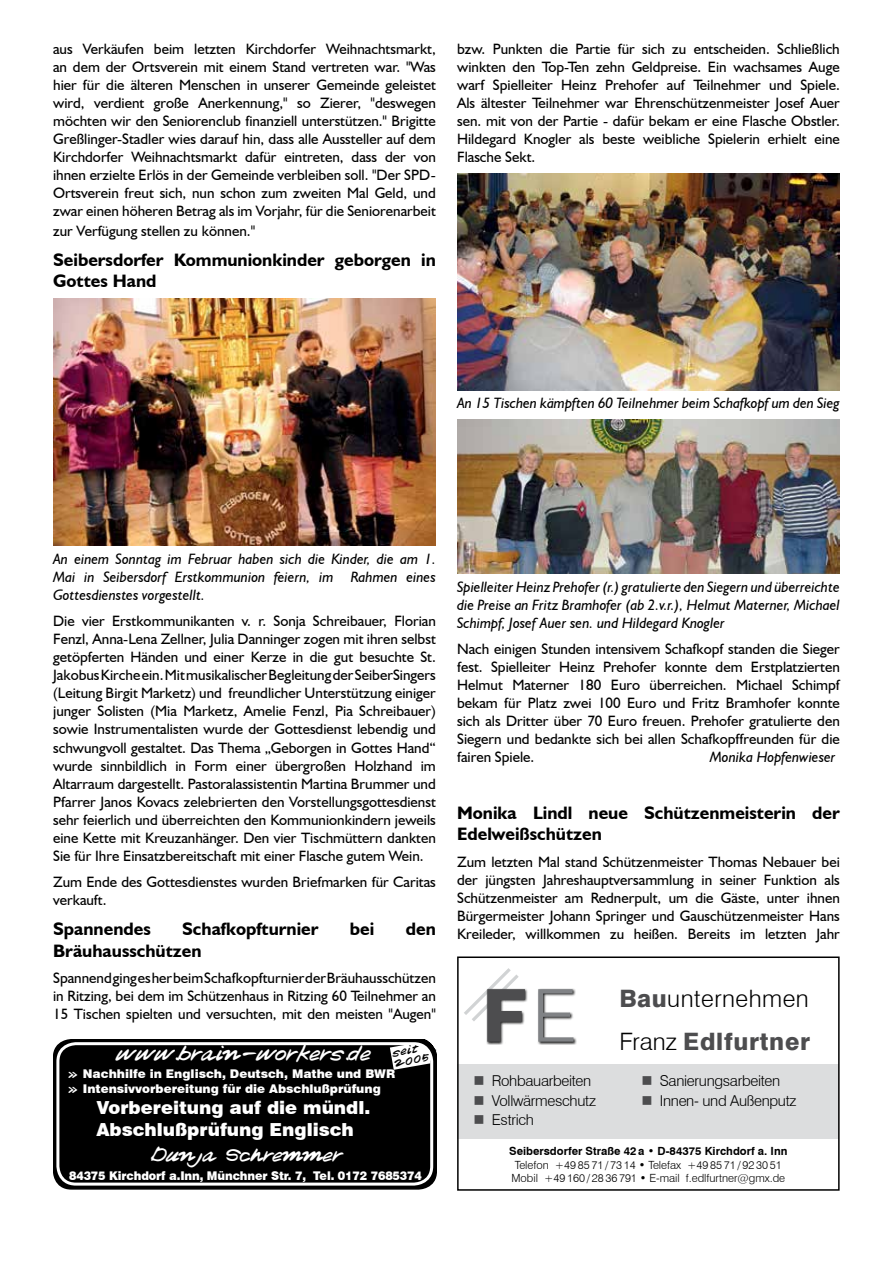
<style>
.page{position:relative;width:893px;height:1263px;background:#fff}
.page>*{position:absolute;margin:0;border:0;box-sizing:border-box;transform-origin:0 0}
.t1{font:800 73.05px "Swiss 721 BT";color:#4d4d4f}
.t2{font:300 24px/43px "Swiss 721 BT";letter-spacing:.02em;color:#000}
.t3{font:21px "Lesleys Hand";letter-spacing:-.07em;color:#fff}
.t4{font:19.5px "Lesleys Hand";letter-spacing:-.07em;color:#fff}
.t5{font:700 18px/21.6px "Humanist 521 BT";color:#000}
.t6{font:900 18px/21.6px "Swiss 721 BT";color:#fff}
.t7{font:15px/18px "Humanist 521 BT";color:#000;text-align:justify}
.t8{font:italic 15px/18px "Humanist 521 BT";color:#000;text-align:justify}
.t9{font:300 15px "Swiss 721 BT";letter-spacing:-.02em;color:#000}
.t10{font:12.15px/10.2px "Lesleys Hand";color:#000}
.t11{font:900 12px/14.4px "Swiss 721 BT";color:#fff}
.t12{font:900 12px "Swiss 721 BT";color:#fff;scale:.94 1}
.t13{font:300 11.25px/13.5px "Swiss 721 BT";color:#000;text-align:center}
.t14{font:700 11.25px "Swiss 721 BT";color:#000}
.s1{font-family:"Lesleys Hand";font-weight:400}
.s2{font-weight:300;color:#808285}
.s3{color:#4d4d4f}
.s4{font-weight:800;color:#4d4d4f}
</style>
<div class="page">
<div style="left:458px;top:1064px;width:381px;height:75px;background:#dcddde"></div>
<div style="left:457px;top:956px;width:383px;height:235px;border:2px solid #000"></div>
<svg style="left:464px;top:968px;width:55px;height:53px"></svg>
<div style="left:486px;top:988px;width:92px;height:57px;background:#000;opacity:.9"></div>
<div style="left:63px;top:1040px;width:373px;height:150px;background:#000"></div>
<div style="left:56px;top:1042px;width:377px;height:143px;border:3px solid #fff;border-radius:18px"></div>
<img style="left:53px;top:299px;width:383px;height:247px">
<img style="left:457px;top:173px;width:383px;height:217px">
<img style="left:457px;top:420px;width:383px;height:154px">
<p class="t7" style="left:53px;top:40px;width:384px">aus Verkäufen beim letzten Kirchdorfer Weihnachtsmarkt, an dem der Ortsverein mit einem Stand vertreten war. "Was hier für die älteren Menschen in unserer Gemeinde geleistet wird, verdient große Anerkennung," so Zierer, "deswegen möchten wir den Seniorenclub finanziell unterstützen." Brigitte Greßlinger-Stadler wies darauf hin, dass alle Aussteller auf dem Kirchdorfer Weihnachtsmarkt dafür eintreten, dass der von ihnen erzielte Erlös in der Gemeinde verbleiben soll. "Der SPD-Ortsverein freut sich, nun schon zum zweiten Mal Geld, und zwar einen höheren Betrag als im Vorjahr, für die Seniorenarbeit</p>
<p class="t7" style="left:53px;top:221px;width:204px">zur Verfügung stellen zu können."</p>
<p class="t5" style="left:53px;top:248px;width:384px">Seibersdorfer Kommunionkinder geborgen in<br>Gottes Hand</p>
<p class="t7" style="left:457px;top:40px;width:384px">bzw. Punkten die Partie für sich zu entscheiden. Schließlich winkten den Top-Ten zehn Geldpreise. Ein wachsames Auge warf Spielleiter Heinz Prehofer auf Teilnehmer und Spiele.<br>Als ältester Teilnehmer war Ehrenschützenmeister Josef Auer sen. mit von der Partie - dafür bekam er eine Flasche Obstler.<br>Hildegard Knogler als beste weibliche Spielerin erhielt eine Flasche Sekt.</p>
<p class="t8" style="left:457px;top:394px;width:384px">An 15 Tischen kämpften 60 Teilnehmer beim Schafkopf um den Sieg</p>
<p class="t8" style="left:53px;top:550px;width:384px">An einem Sonntag im Februar haben sich die Kinder, die am 1.<br>Mai in Seibersdorf Erstkommunion feiern, im Rahmen eines Gottesdienstes vorgestellt.</p>
<p class="t7" style="left:53px;top:612px;width:384px">Die vier Erstkommunikanten v. r. Sonja Schreibauer, Florian Fenzl, Anna-Lena Zellner, Julia Danninger zogen mit ihren selbst getöpferten Händen und einer Kerze in die gut besuchte St.<br>Jakobus Kirche ein. Mit musikalischer Begleitung der SeiberSingers (Leitung Birgit Marketz) und freundlicher Unterstützung einiger junger Solisten (Mia Marketz, Amelie Fenzl, Pia Schreibauer) sowie Instrumentalisten wurde der Gottesdienst lebendig und schwungvoll gestaltet. Das Thema „Geborgen in Gottes Hand“ wurde sinnbildlich in Form einer übergroßen Holzhand im Altarraum dargestellt. Pastoralassistentin Martina Brummer und Pfarrer Janos Kovacs zelebrierten den Vorstellungsgottesdienst sehr feierlich und überreichten den Kommunionkindern jeweils eine Kette mit Kreuzanhänger. Den vier Tischmüttern dankten Sie für Ihre Einsatzbereitschaft mit einer Flasche gutem Wein.</p>
<p class="t7" style="left:53px;top:872px;width:384px">Zum Ende des Gottesdienstes wurden Briefmarken für Caritas verkauft.</p>
<p class="t5" style="left:53px;top:918px;width:99px">Spannendes</p>
<p class="t5" style="left:182px;top:918px;width:138px">Schafkopfturnier</p>
<p class="t5" style="left:350px;top:918px;width:26px">bei</p>
<p class="t5" style="left:406px;top:918px;width:32px">den</p>
<p class="t5" style="left:53px;top:939px;width:150px">Bräuhausschützen</p>
<p class="t7" style="left:53px;top:969px;width:384px">Spannend ging es her beim Schafkopfturnier der Bräuhausschützen in Ritzing, bei dem im Schützenhaus in Ritzing 60 Teilnehmer an 15 Tischen spielten und versuchten, mit den meisten "Augen"</p>
<p class="t10" style="left:390px;top:1047px;width:46px;rotate:-10deg">seit<br>2005!</p>
<h3 class="t3" style="left:114px;top:1037px;width:258px">www.brain-workers.de</h3>
<p class="t11" style="left:68px;top:1067px;width:329px"><span class="s1">»</span> Nachhilfe in Englisch, Deutsch, Mathe und BWR <span class="s1">»</span> Intensivvorbereitung für die Abschlußprüfung</p>
<p class="t6" style="left:96px;top:1097px;width:276px">Vorbereitung auf die mündl.<br>Abschlußprüfung Englisch</p>
<h3 class="t4" style="left:149px;top:1140px;width:195px">Dunja Schremmer</h3>
<p class="t12" style="left:69px;top:1169px;width:377px">84375 Kirchdorf a.Inn, Münchner Str. 7, Tel. 0172 7685374</p>
<p class="t8" style="left:457px;top:577px;width:384px">Spielleiter Heinz Prehofer (r.) gratulierte den Siegern und überreichte die Preise an Fritz Bramhofer (ab 2.v.r.), Helmut Materner, Michael Schimpf, Josef Auer sen. und Hildegard Knogler</p>
<p class="t7" style="left:457px;top:640px;width:384px">Nach einigen Stunden intensivem Schafkopf standen die Sieger fest. Spielleiter Heinz Prehofer konnte dem Erstplatzierten Helmut Materner 180 Euro überreichen. Michael Schimpf bekam für Platz zwei 100 Euro und Fritz Bramhofer konnte sich als Dritter über 70 Euro freuen. Prehofer gratulierte den Siegern und bedankte sich bei allen Schafkopffreunden für die fairen Spiele.</p>
<p class="t8" style="left:710px;top:748px;width:127px">Monika Hopfenwieser</p>
<p class="t5" style="left:457px;top:801px;width:384px">Monika Lindl neue Schützenmeisterin der<br>Edelweißschützen</p>
<p class="t7" style="left:457px;top:852px;width:384px">Zum letzten Mal stand Schützenmeister Thomas Nebauer bei der jüngsten Jahreshauptversammlung in seiner Funktion als Schützenmeister am Rednerpult, um die Gäste, unter ihnen Bürgermeister Johann Springer und Gauschützenmeister Hans Kreileder, willkommen zu heißen. Bereits im letzten Jahr</p>
<h1 class="t1" style="left:482px;top:971px;width:96px">F<span class="s2">E</span></h1>
<p class="t9" style="left:474px;top:1072px;width:119px"><span class="s3">■</span> Rohbauarbeiten</p>
<p class="t9" style="left:642px;top:1072px;width:140px"><span class="s3">■</span> Sanierungsarbeiten</p>
<p class="t9" style="left:474px;top:1091px;width:124px"><span class="s3">■</span> Vollwärmeschutz</p>
<p class="t9" style="left:642px;top:1091px;width:156px"><span class="s3">■</span> Innen- und Außenputz</p>
<p class="t9" style="left:474px;top:1111px;width:62px"><span class="s3">■</span> Estrich</p>
<h2 class="t2" style="left:619px;top:977px;width:192px"><span class="s4">Bau</span>unternehmen<br>Franz <span class="s4">Edlfurtner</span></h2>
<p class="t14" style="left:509px;top:1144px;width:280px">Seibersdorfer Straße 42 a • D-84375 Kirchdorf a. Inn</p>
<p class="t13" style="left:511px;top:1158px;width:275px">Telefon +49 85 71/ 73 14 • Telefax +49 85 71/ 92 30 51<br>Mobil +49 160/ 28 36 791 • E-mail f.edlfurtner@gmx.de</p>
</div>
